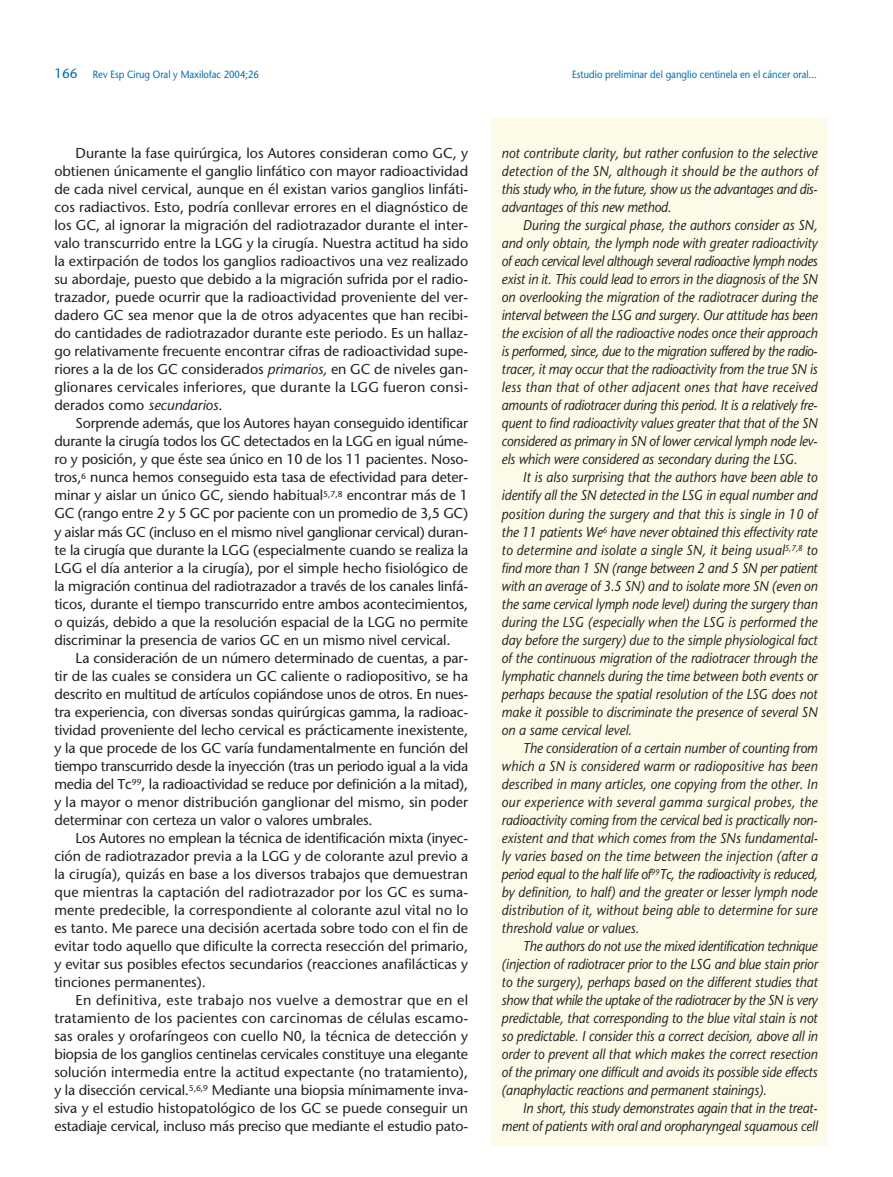
<style>
.page{position:relative;width:893px;height:1177px;background:#fff}
.page>*{position:absolute;margin:0;border:0;box-sizing:border-box;transform-origin:0 0}
.t1{font:14.25px/18px "Stone Sans";letter-spacing:-.01em;color:#231f20;text-align:justify}
.t2{font:italic 14.25px/18px "Stone Sans";letter-spacing:-.01em;color:#231f20;text-align:justify;scale:.9 1}
.t3{font:10.5px "Stone Sans";color:#006dad;scale:.9 1}
.s1{font-size:13.5px}
.s2{font-style:italic}
</style>
<div class="page">
<div style="left:491px;top:118px;width:337px;height:1028px;background:#fefae8"></div>
<p class="t3" style="left:54px;top:70px;width:229px"><span class="s1">166</span> Rev Esp Cirug Oral y Maxilofac 2004;26</p>
<p class="t3" style="left:572px;top:70px;width:273px">Estudio preliminar del ganglio centinela en el cáncer oral...</p>
<p class="t1" style="left:54px;top:146px;width:415px;text-indent:21px">Durante la fase quirúrgica, los Autores consideran como GC, y obtienen únicamente el ganglio linfático con mayor radioactividad de cada nivel cervical, aunque en él existan varios ganglios linfáti&shy;cos radiactivos. Esto, podría conllevar errores en el diagnóstico de los GC, al ignorar la migración del radiotrazador durante el inter&shy;valo transcurrido entre la LGG y la cirugía. Nuestra actitud ha sido la extirpación de todos los ganglios radioactivos una vez realizado su abordaje, puesto que debido a la migración sufrida por el radio&shy;trazador, puede ocurrir que la radioactividad proveniente del ver&shy;dadero GC sea menor que la de otros adyacentes que han recibi&shy;do cantidades de radiotrazador durante este periodo. Es un hallaz&shy;go relativamente frecuente encontrar cifras de radioactividad supe&shy;riores a la de los GC considerados <span class="s2">primarios,</span> en GC de niveles gan&shy;glionares cervicales inferiores, que durante la LGG fueron consi&shy;derados como <span class="s2">secundarios</span>.</p>
<p class="t1" style="left:54px;top:416px;width:415px;text-indent:21px">Sorprende además, que los Autores hayan conseguido identificar durante la cirugía todos los GC detectados en la LGG en igual núme&shy;ro y posición, y que éste sea único en 10 de los 11 pacientes. Noso&shy;tros,<sup>6</sup> nunca hemos conseguido esta tasa de efectividad para deter&shy;minar y aislar un único GC, siendo habitual<sup>5,7,8</sup> encontrar más de 1<br>GC (rango entre 2 y 5 GC por paciente con un promedio de 3,5 GC) y aislar más GC (incluso en el mismo nivel ganglionar cervical) duran&shy;te la cirugía que durante la LGG (especialmente cuando se realiza la LGG el día anterior a la cirugía), por el simple hecho fisiológico de la migración continua del radiotrazador a través de los canales linfá&shy;ticos, durante el tiempo transcurrido entre ambos acontecimientos, o quizás, debido a que la resolución espacial de la LGG no permite discriminar la presencia de varios GC en un mismo nivel cervical.</p>
<p class="t1" style="left:54px;top:650px;width:415px;text-indent:21px">La consideración de un número determinado de cuentas, a par&shy;tir de las cuales se considera un GC caliente o radiopositivo, se ha descrito en multitud de artículos copiándose unos de otros. En nues&shy;tra experiencia, con diversas sondas quirúrgicas gamma, la radioac&shy;tividad proveniente del lecho cervical es prácticamente inexistente, y la que procede de los GC varía fundamentalmente en función del tiempo transcurrido desde la inyección (tras un periodo igual a la vida media del Tc<sup>99</sup>, la radioactividad se reduce por definición a la mitad), y la mayor o menor distribución ganglionar del mismo, sin poder determinar con certeza un valor o valores umbrales.</p>
<p class="t1" style="left:54px;top:830px;width:415px;text-indent:21px">Los Autores no emplean la técnica de identificación mixta (inyec&shy;ción de radiotrazador previa a la LGG y de colorante azul previo a la cirugía), quizás en base a los diversos trabajos que demuestran que mientras la captación del radiotrazador por los GC es suma&shy;mente predecible, la correspondiente al colorante azul vital no lo es tanto. Me parece una decisión acertada sobre todo con el fin de evitar todo aquello que dificulte la correcta resección del primario, y evitar sus posibles efectos secundarios (reacciones anafilácticas y tinciones permanentes).</p>
<p class="t1" style="left:54px;top:992px;width:415px;text-indent:21px">En definitiva, este trabajo nos vuelve a demostrar que en el tratamiento de los pacientes con carcinomas de células escamo&shy;sas orales y orofaríngeos con cuello N0, la técnica de detección y biopsia de los ganglios centinelas cervicales constituye una elegante solución intermedia entre la actitud expectante (no tratamiento), y la disección cervical.<sup>5,6,9</sup> Mediante una biopsia mínimamente inva&shy;siva y el estudio histopatológico de los GC se puede conseguir un estadiaje cervical, incluso más preciso que mediante el estudio pato-</p>
<p class="t2" style="left:502px;top:146px;width:353px">not contribute clarity, but rather confusion to the selective detection of the SN, although it should be the authors of this study who, in the future, show us the advantages and dis&shy;advantages of this new method.</p>
<p class="t2" style="left:502px;top:218px;width:353px;text-indent:21px">During the surgical phase, the authors consider as SN, and only obtain, the lymph node with greater radioactivity of each cervical level although several radioactive lymph nodes exist in it. This could lead to errors in the diagnosis of the SN on overlooking the migration of the radiotracer during the interval between the LSG and surgery. Our attitude has been the excision of all the radioactive nodes once their approach is performed, since, due to the migration suffered by the radio&shy;tracer, it may occur that the radioactivity from the true SN is less than that of other adjacent ones that have received amounts of radiotracer during this period. It is a relatively fre&shy;quent to find radioactivity values greater that that of the SN considered as primary in SN of lower cervical lymph node lev&shy;els which were considered as secondary during the LSG.</p>
<p class="t2" style="left:502px;top:470px;width:353px;text-indent:21px">It is also surprising that the authors have been able to identify all the SN detected in the LSG in equal number and position during the surgery and that this is single in 10 of the 11 patients We<sup>6</sup> have never obtained this effectivity rate to determine and isolate a single SN, it being usual<sup>5,7,8</sup> to find more than 1 SN (range between 2 and 5 SN per patient with an average of 3.5 SN) and to isolate more SN (even on the same cervical lymph node level) during the surgery than during the LSG (especially when the LSG is performed the day before the surgery) due to the simple physiological fact of the continuous migration of the radiotracer through the lymphatic channels during the time between both events or perhaps because the spatial resolution of the LSG does not make it possible to discriminate the presence of several SN on a same cervical level.</p>
<p class="t2" style="left:502px;top:740px;width:353px;text-indent:21px">The consideration of a certain number of counting from which a SN is considered warm or radiopositive has been described in many articles, one copying from the other. In our experience with several gamma surgical probes, the radioactivity coming from the cervical bed is practically non&shy;existent and that which comes from the SNs fundamental&shy;ly varies based on the time between the injection (after a period equal to the half life of<sup>99</sup>Tc, the radioactivity is reduced, by definition, to half) and the greater or lesser lymph node distribution of it, without being able to determine for sure threshold value or values.</p>
<p class="t2" style="left:502px;top:938px;width:353px;text-indent:21px">The authors do not use the mixed identification technique (injection of radiotracer prior to the LSG and blue stain prior to the surgery), perhaps based on the different studies that show that while the uptake of the radiotracer by the SN is very predictable, that corresponding to the blue vital stain is not so predictable. I consider this a correct decision, above all in order to prevent all that which makes the correct resection of the primary one difficult and avoids its possible side effects (anaphylactic reactions and permanent stainings).</p>
<p class="t2" style="left:502px;top:1100px;width:353px;text-align:right">In short, this study demonstrates again that in the treat&shy;ment of patients with oral and oropharyngeal squamous cell</p>
</div>
